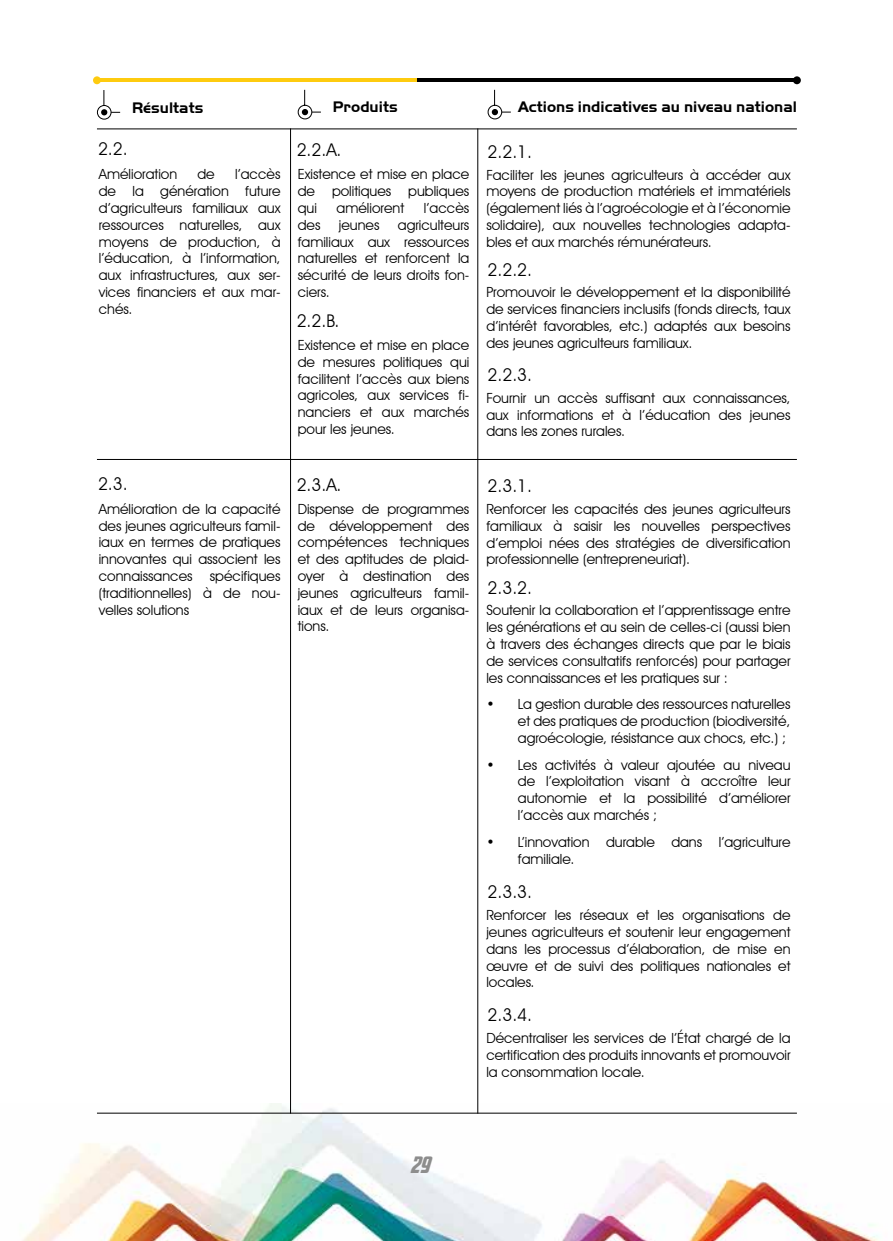
<style>
.page{position:relative;width:893px;height:1241px;background:#fff}
.page>*{position:absolute;margin:0;border:0;box-sizing:border-box;transform-origin:0 0}
.t1{font:22.75px "Avengeance Heroic Avenger Normal";color:#8d8d8d}
.t2{font:17.5px "Avant Garde IT Cby BT";color:#000}
.t3{font:700 15.75px "Handel Got D";color:#000}
.t4{font:14px/16.8px "Avant Garde IT Cby BT";color:#000;text-align:justify}
</style>
<div class="page">
<img style="left:23px;top:1102px;width:856px;height:138px">
<svg style="left:96px;top:90px;width:24px;height:30px"></svg>
<svg style="left:297px;top:89px;width:24px;height:31px"></svg>
<svg style="left:487px;top:89px;width:24px;height:31px"></svg>
<hr style="left:290px;top:128px;width:1px;height:985px;background:#000">
<hr style="left:477px;top:128px;width:1px;height:985px;background:#000">
<hr style="left:97px;top:128px;width:700px;height:1px;background:#000">
<hr style="left:97px;top:459px;width:700px;height:1px;background:#000">
<hr style="left:97px;top:1112px;width:700px;height:1px;background:#000">
<div style="left:793px;top:76px;width:8px;height:8px;background:#000;border-radius:50%"></div>
<hr style="left:417px;top:78px;width:377px;height:4px;background:#000">
<hr style="left:100px;top:78px;width:317px;height:4px;background:#fecb0f">
<div style="left:93px;top:76px;width:8px;height:8px;background:#fecb0f;border-radius:50%"></div>
<p class="t3" style="left:132px;top:98px;width:73px">Résultats</p>
<p class="t3" style="left:333px;top:98px;width:66px">Produits</p>
<p class="t3" style="left:518px;top:98px;width:281px">Actions indicatives au niveau national</p>
<p class="t2" style="left:98px;top:138px;width:31px">2.2.</p>
<p class="t2" style="left:297px;top:139px;width:46px">2.2.A.</p>
<p class="t2" style="left:488px;top:141px;width:46px">2.2.1.</p>
<p class="t4" style="left:99px;top:166px;width:80px">Amélioration</p>
<p class="t4" style="left:197px;top:166px;width:19px">de</p>
<p class="t4" style="left:99px;top:166px;width:183px;text-indent:136px">l’accès de la génération future d’agriculteurs familiaux aux ressources naturelles, aux moyens de production, à l’éducation, à l’information, aux infrastructures, aux ser&shy;vices financiers et aux mar&shy;chés.</p>
<p class="t4" style="left:298px;top:166px;width:173px">Existence et mise en place de politiques publiques qui</p>
<p class="t4" style="left:337px;top:199px;width:69px">améliorent</p>
<p class="t4" style="left:424px;top:199px;width:47px">l’accès</p>
<p class="t4" style="left:298px;top:216px;width:173px;text-indent:100px">agriculteurs familiaux aux ressources naturelles et renforcent la sécurité de leurs droits fon&shy;ciers.</p>
<p class="t4" style="left:298px;top:216px;width:24px">des</p>
<p class="t4" style="left:339px;top:216px;width:42px">jeunes</p>
<p class="t2" style="left:297px;top:310px;width:44px">2.2.B.</p>
<p class="t4" style="left:298px;top:336px;width:173px">Existence et mise en place de mesures politiques qui facilitent l’accès aux biens agricoles, aux services fi&shy;nanciers et aux marchés pour les jeunes.</p>
<p class="t4" style="left:486px;top:166px;width:306px">Faciliter les jeunes agriculteurs à accéder aux moyens de production matériels et immatériels (également liés à l’agroécologie et à l’économie solidaire), aux nouvelles technologies adapta&shy;bles et aux marchés rémunérateurs.</p>
<p class="t2" style="left:488px;top:259px;width:46px">2.2.2.</p>
<p class="t4" style="left:486px;top:284px;width:306px">Promouvoir le développement et la disponibilité de services financiers inclusifs (fonds directs, taux d’intérêt favorables, etc.) adaptés aux besoins des jeunes agriculteurs familiaux.</p>
<p class="t2" style="left:488px;top:364px;width:46px">2.2.3.</p>
<p class="t4" style="left:486px;top:389px;width:306px">Fournir un accès suffisant aux connaissances, aux informations et à l’éducation des jeunes dans les zones rurales.</p>
<p class="t2" style="left:98px;top:473px;width:31px">2.3.</p>
<p class="t2" style="left:297px;top:474px;width:46px">2.3.A.</p>
<p class="t2" style="left:488px;top:475px;width:46px">2.3.1.</p>
<p class="t4" style="left:99px;top:500px;width:183px">Amélioration de la capacité des jeunes agriculteurs famil&shy;iaux en termes de pratiques innovantes qui associent les connaissances spécifiques (traditionnelles) à de nou&shy;velles solutions</p>
<p class="t4" style="left:298px;top:500px;width:173px">Dispense de programmes de développement des compétences techniques et des aptitudes de plaid&shy;oyer à destination des jeunes agriculteurs famil&shy;iaux et de leurs organisa&shy;tions.</p>
<p class="t4" style="left:486px;top:500px;width:306px">Renforcer les capacités des jeunes agriculteurs familiaux à saisir les nouvelles perspectives d’emploi nées des stratégies de diversification professionnelle (entrepreneuriat).</p>
<p class="t2" style="left:488px;top:576px;width:46px">2.3.2.</p>
<p class="t4" style="left:486px;top:601px;width:306px">Soutenir la collaboration et l’apprentissage entre les générations et au sein de celles-ci (aussi bien à travers des échanges directs que par le biais de services consultatifs renforcés) pour partager les connaissances et les pratiques sur :</p>
<p class="t4" style="left:518px;top:695px;width:274px;text-indent:-32px">• La gestion durable des ressources naturelles et des pratiques de production (biodiversité, agroécologie, résistance aux chocs, etc.) ;</p>
<p class="t4" style="left:518px;top:756px;width:274px;text-indent:-32px">• Les activités à valeur ajoutée au niveau de l’exploitation visant à accroître leur autonomie et la possibilité d’améliorer l’accès aux marchés ;</p>
<p class="t4" style="left:518px;top:833px;width:274px;text-indent:-32px">• L’innovation durable dans l’agriculture familiale.</p>
<p class="t2" style="left:488px;top:881px;width:46px">2.3.3.</p>
<p class="t4" style="left:486px;top:906px;width:306px">Renforcer les réseaux et les organisations de jeunes agriculteurs et soutenir leur engagement dans les processus d’élaboration, de mise en œuvre et de suivi des politiques nationales et locales.</p>
<p class="t2" style="left:488px;top:1004px;width:46px">2.3.4.</p>
<p class="t4" style="left:486px;top:1029px;width:306px">Décentraliser les services de l’État chargé de la certification des produits innovants et promouvoir la consommation locale.</p>
<h1 class="t1" style="left:410px;top:1149px;width:21px">29</h1>
</div>
